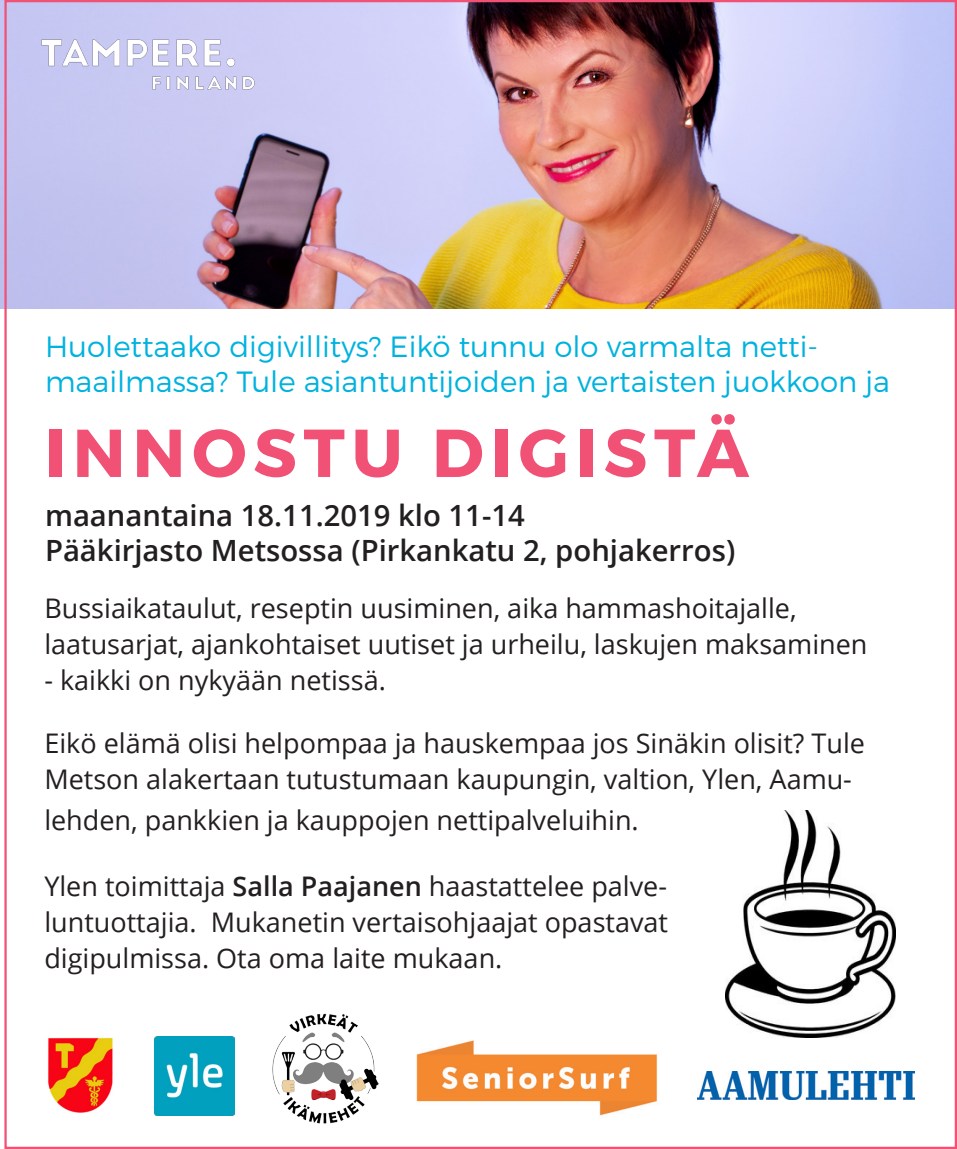
<style>
.page{position:relative;width:957px;height:1149px;background:#fff}
.page>*{position:absolute;margin:0;border:0;box-sizing:border-box;transform-origin:0 0}
.t1{font:700 67.5px "Montserrat";letter-spacing:.1em;color:#f05174}
.t2{font:300 29.25px "Montserrat";color:#00b2de}
.t3{font:600 29.25px "Open Sans";color:#231f20}
.t4{font:27px/36px "Open Sans";color:#231f20}
.s1{font-weight:600}
</style>
<div class="page">
<img style="left:0;top:0;width:954px;height:308px">
<img style="left:16px;top:13px;width:264px;height:101px">
<img style="left:47px;top:1037px;width:66px;height:76px">
<img style="left:272px;top:1013px;width:106px;height:111px">
<img style="left:698px;top:1071px;width:217px;height:27px">
<img style="left:154px;top:1036px;width:80px;height:79px">
<img style="left:725px;top:810px;width:170px;height:227px">
<img style="left:416px;top:1040px;width:241px;height:76px">
<p class="t2" style="left:45px;top:328px;width:774px">Huolettaako digivillitys? Eikö tunnu olo varmalta netti-</p>
<p class="t2" style="left:45px;top:363px;width:846px">maailmassa? Tule asiantuntijoiden ja vertaisten juokkoon ja</p>
<p class="t1" style="left:44px;top:411px;width:706px">INNOSTU DIGISTÄ</p>
<p class="t3" style="left:45px;top:495px;width:481px">maanantaina 18.11.2019 klo 11-14</p>
<p class="t3" style="left:45px;top:530px;width:692px">Pääkirjasto Metsossa (Pirkankatu 2, pohjakerros)</p>
<p class="t4" style="left:44px;top:589px;width:824px">Bussiaikataulut, reseptin uusiminen, aika hammashoitajalle, laatusarjat, ajankohtaiset uutiset ja urheilu, laskujen maksaminen</p>
<p class="t4" style="left:44px;top:661px;width:343px">- kaikki on nykyään netissä.</p>
<p class="t4" style="left:44px;top:724px;width:822px">Eikö elämä olisi helpompaa ja hauskempaa jos Sinäkin olisit? Tule<br>Metson alakertaan tutustumaan kaupungin, valtion, Ylen, Aamu-</p>
<p class="t4" style="left:44px;top:801px;width:596px">lehden, pankkien ja kauppojen nettipalveluihin.</p>
<p class="t4" style="left:44px;top:866px;width:625px;text-align:justify">Ylen toimittaja <span class="s1">Salla Paajanen</span> haastattelee palve&shy;luntuottajia. Mukanetin vertaisohjaajat opastavat digipulmissa. Ota oma laite mukaan.</p>
</div>
